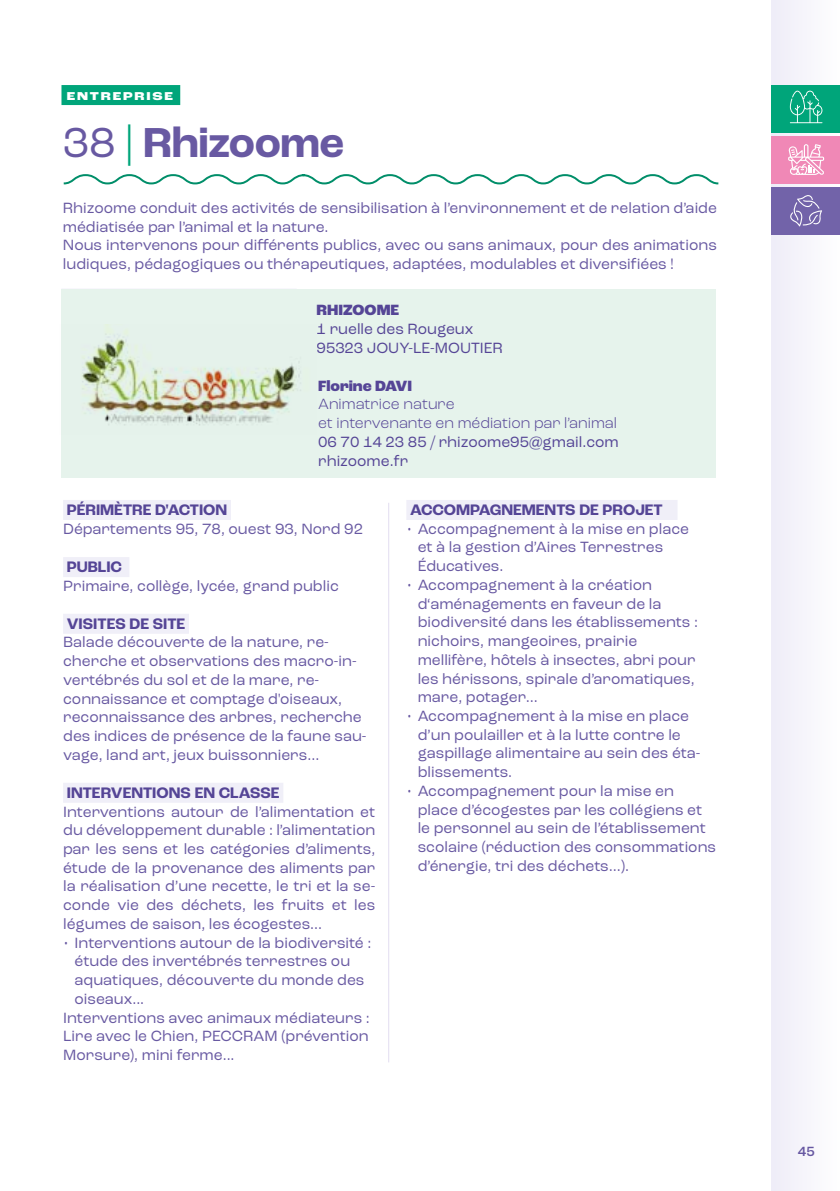
<style>
.page{position:relative;width:840px;height:1191px;background:#fff}
.page>*{position:absolute;margin:0;border:0;box-sizing:border-box;transform-origin:0 0}
.t1{font:700 44px "Roc Grotesk";letter-spacing:-.01em;color:#6859a2}
.t2{font:700 16px "Roc Grotesk";color:#554596}
.t3{font:15.6px/18.8px "Roc Grotesk";color:#6859a2}
.t4{font:15.6px/18.8px "Roc Grotesk";color:#554596}
.t5{font:300 15.6px/18.8px "Roc Grotesk";color:#554596}
.t6{font:800 15.6px "Roc Grotesk";color:#554596}
.t7{font:500 14px "Roc Grotesk";color:#6657a1}
.t8{font:800 expanded 12px "Roc Grotesk";letter-spacing:.15em;color:#fff}
.s1{font-weight:400}
.s2{font-weight:400;color:#00a57a}
</style>
<div class="page">
<div style="left:771px;top:0;width:68px;height:1191px;background:#f6f5fb"></div>
<svg style="left:63px;top:174px;width:656px;height:11px"></svg>
<div style="left:62px;top:289px;width:653px;height:189px;background:#e6f3ec"></div>
<div style="left:61px;top:85px;width:119px;height:20px;background:#00a57a"></div>
<div style="left:63px;top:500px;width:168px;height:20px;background:#f0eff8"></div>
<div style="left:63px;top:557px;width:66px;height:20px;background:#f0eff8"></div>
<div style="left:63px;top:614px;width:126px;height:20px;background:#f0eff8"></div>
<div style="left:63px;top:782px;width:220px;height:20px;background:#f0eff8"></div>
<div style="left:406px;top:500px;width:271px;height:20px;background:#f0eff8"></div>
<hr style="left:388px;top:503px;width:1px;height:559px;background:#e2def0">
<div style="left:771px;top:187px;width:68px;height:47px;background:#7263a9"></div>
<div style="left:771px;top:136px;width:68px;height:47px;background:#f088b6"></div>
<div style="left:771px;top:85px;width:68px;height:47px;background:#00a57a"></div>
<svg style="left:787px;top:90px;width:52px;height:137px"></svg>
<img style="left:61px;top:325px;width:240px;height:109px">
<p class="t8" style="left:67px;top:89px;width:108px">ENTREPRISE</p>
<h1 class="t1" style="left:63px;top:115px;width:282px"><span class="s1">38</span> <span class="s2">|</span> Rhizoome</h1>
<p class="t3" style="left:63px;top:198px;width:655px">Rhizoome conduit des activités de sensibilisation à l’environnement et de relation d’aide médiatisée par l’animal et la nature.<br>Nous intervenons pour différents publics, avec ou sans animaux, pour des animations ludiques, pédagogiques ou thérapeutiques, adaptées, modulables et diversifiées !</p>
<p class="t6" style="left:316px;top:300px;width:84px">RHIZOOME</p>
<p class="t4" style="left:316px;top:319px;width:187px">1 ruelle des Rougeux<br>95323 JOUY-LE-MOUTIER</p>
<p class="t6" style="left:318px;top:376px;width:95px">Florine DAVI</p>
<p class="t5" style="left:318px;top:395px;width:300px">Animatrice nature<br>et intervenante en médiation par l’animal</p>
<p class="t4" style="left:318px;top:432px;width:302px">06 70 14 23 85 / rhizoome95@gmail.com rhizoome.fr</p>
<p class="t2" style="left:67px;top:500px;width:162px">PÉRIMÈTRE D'ACTION</p>
<p class="t3" style="left:63px;top:519px;width:301px">Départements 95, 78, ouest 93, Nord 92</p>
<p class="t2" style="left:67px;top:557px;width:57px">PUBLIC</p>
<p class="t3" style="left:63px;top:576px;width:277px">Primaire, collège, lycée, grand public</p>
<p class="t2" style="left:67px;top:613px;width:120px">VISITES DE SITE</p>
<p class="t3" style="left:63px;top:633px;width:305px">Balade découverte de la nature, re&shy;cherche et observations des macro-in&shy;vertébrés du sol et de la mare, re&shy;connaissance et comptage d'oiseaux, reconnaissance des arbres, recherche des indices de présence de la faune sau&shy;vage, land art, jeux buissonniers...</p>
<p class="t2" style="left:67px;top:782px;width:214px">INTERVENTIONS EN CLASSE</p>
<p class="t3" style="left:63px;top:802px;width:313px;text-align:justify">Interventions autour de l’alimentation et du développement durable : l’alimentation par les sens et les catégories d’aliments, étude de la provenance des aliments par la réalisation d’une recette, le tri et la se&shy;conde vie des déchets, les fruits et les légumes de saison, les écogestes...</p>
<p class="t3" style="left:63px;top:933px;width:309px">• Interventions autour de la biodiversité :</p>
<p class="t3" style="left:74px;top:951px;width:277px">étude des invertébrés terrestres ou</p>
<p class="t3" style="left:74px;top:970px;width:291px">aquatiques, découverte du monde des</p>
<p class="t3" style="left:74px;top:989px;width:71px">oiseaux...</p>
<p class="t3" style="left:63px;top:1008px;width:308px">Interventions avec animaux médiateurs :</p>
<p class="t3" style="left:63px;top:1026px;width:307px">Lire avec le Chien, PECCRAM (prévention</p>
<p class="t3" style="left:63px;top:1045px;width:173px">Morsure), mini ferme...</p>
<p class="t2" style="left:410px;top:500px;width:254px">ACCOMPAGNEMENTS DE PROJET</p>
<p class="t3" style="left:417px;top:519px;width:273px;text-indent:-11px">• Accompagnement à la mise en place et à la gestion d’Aires Terrestres<br>Éducatives.</p>
<p class="t3" style="left:417px;top:575px;width:281px;text-indent:-11px">• Accompagnement à la création d‘aménagements en faveur de la biodiversité dans les établissements : nichoirs, mangeoires, prairie mellifère, hôtels à insectes, abri pour les hérissons, spirale d’aromatiques, mare, potager…</p>
<p class="t3" style="left:417px;top:706px;width:284px;text-indent:-11px">• Accompagnement à la mise en place d’un poulailler et à la lutte contre le gaspillage alimentaire au sein des éta&shy;blissements.</p>
<p class="t3" style="left:417px;top:781px;width:300px;text-indent:-11px">• Accompagnement pour la mise en place d’écogestes par les collégiens et le personnel au sein de l’établissement scolaire (réduction des consommations d’énergie, tri des déchets…).</p>
<p class="t7" style="left:797px;top:1142px;width:18px">45</p>
</div>
